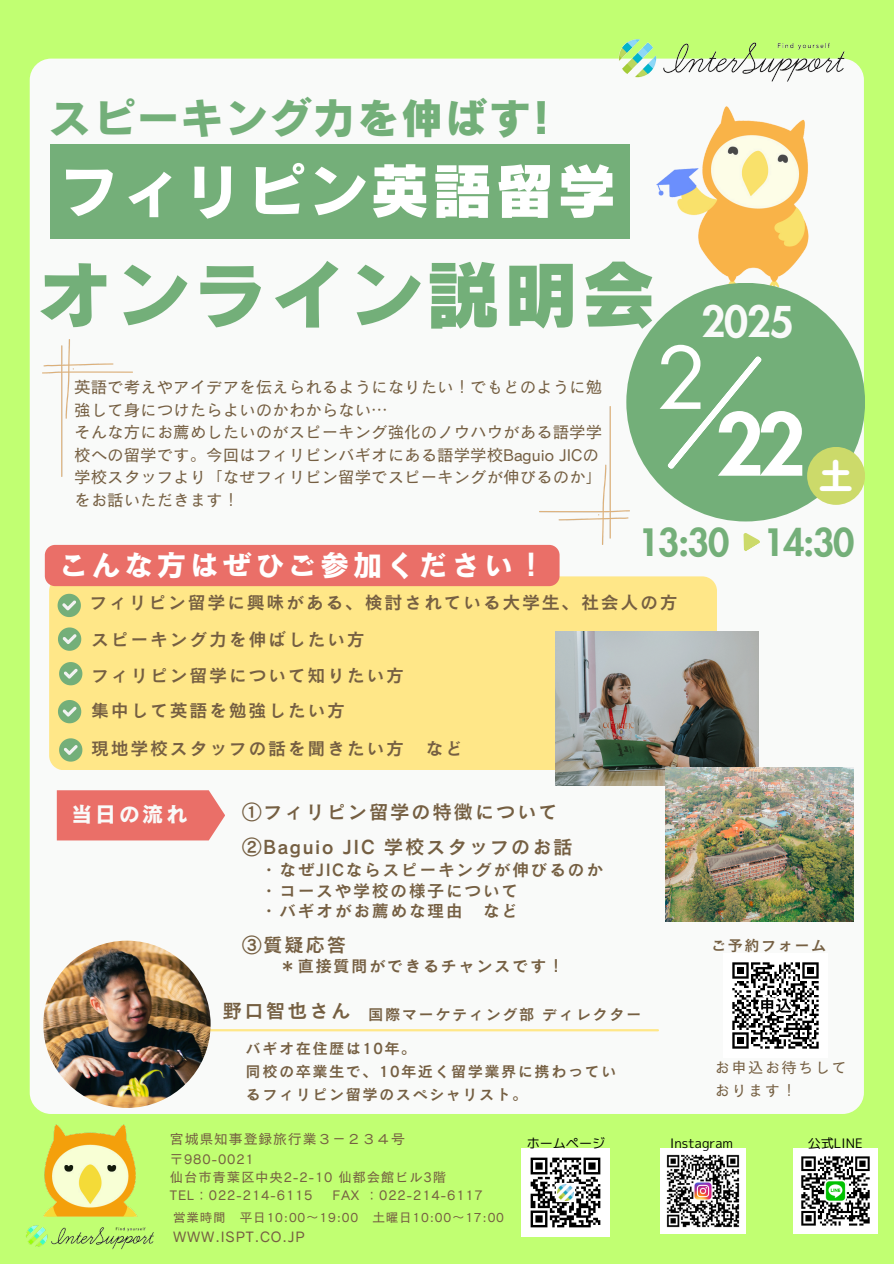
<style>
.page{position:relative;width:894px;height:1264px;background:#fff}
.page>*{position:absolute;margin:0;border:0;box-sizing:border-box;transform-origin:0 0}
.t1{font:800 83.55px "Futura LT Pro";color:#fff}
.t2{font:83.55px "Futura LT Pro";color:#fff}
.t3{font:74.4px "Canva Rodin Pro N EB";letter-spacing:.045em;color:#73af79}
.t4{font:59.7px "Canva Rodin Pro N EB";letter-spacing:.045em;color:#fff}
.t5{font:42.15px "Canva Rodin Pro N EB";letter-spacing:.045em;color:#73af79}
.t6{font:800 41.4px "Futura LT Pro";color:#f9faf9}
.t7{font:800 36.9px "Futura LT Pro";letter-spacing:-.03em;color:#74af79}
.t8{font:34.65px "Corporate Logo Rounded";color:#fff}
.t9{font:30px "Canva Cezanne Pro N B";letter-spacing:.09em;color:#fff}
.t10{font:21.6px "Canva Cezanne Pro N B";color:#f9faf9}
.t11{font:19.8px "Canva Cezanne Pro N DB";letter-spacing:.09em;color:#755f42}
.t12{font:19.5px "Canva Cezanne Pro N DB";letter-spacing:.085em;color:#755f42}
.t13{font:18px "Canva Cezanne Pro N DB";letter-spacing:.09em;color:#755f42}
.t14{font:17.1px "Canva Cezanne Pro N DB";letter-spacing:.085em;color:#755f42}
.t15{font:16.5px/22.5px "Canva Cezanne Pro N M";color:#755f42}
.t16{font:16.5px "Canva Cezanne Pro N DB";letter-spacing:.085em;color:#755f42}
.t17{font:15.3px/23px "Canva Cezanne Pro N DB";letter-spacing:.09em;color:#755f42}
.t18{font:15.3px/22.5px "Canva Cezanne Pro N M";letter-spacing:.09em;color:#755f42}
.t19{font:14.55px "Canva Cezanne Pro N M";letter-spacing:.06em;color:#755f42}
.t20{font:13.95px "Canva Cezanne Pro N M";letter-spacing:.06em;color:#755f42}
.t21{font:13.35px "Canva Cezanne Pro N M";letter-spacing:.06em;color:#755f42}
.t22{font:13.05px "mplus 1 p regular";color:#000}
.t23{font:12.6px "Canva Cezanne Pro N M";letter-spacing:.06em;color:#755f42}
</style>
<div class="page">
<div style="left:0;top:0;width:893px;height:1263px;background:#c1ff72"></div>
<div style="left:30px;top:59px;width:833px;height:1054px;background:#f9faf9;border-radius:21px"></div>
<div style="left:49px;top:576px;width:667px;height:194px;background:#ffe788"></div>
<hr style="left:182px;top:1029px;width:475px;height:2px;background:#ffe788">
<img style="left:43px;top:940px;width:167px;height:167px;border-radius:50%">
<img style="left:656px;top:106px;width:153px;height:189px">
<div style="left:57px;top:790px;width:168px;height:50px;background:#ea6f68"></div>
<img style="left:605px;top:39px;width:254px;height:43px">
<img style="left:26px;top:1113px;width:136px;height:137px">
<img style="left:660px;top:1148px;width:85px;height:84px">
<img style="left:521px;top:1148px;width:88px;height:88px">
<img style="left:793px;top:1148px;width:84px;height:84px">
<img style="left:555px;top:631px;width:203px;height:154px">
<img style="left:665px;top:767px;width:188px;height:154px">
<img style="left:732px;top:962px;width:87px;height:87px">
<svg style="left:743px;top:533px;width:16px;height:18px"></svg>
<div style="left:50px;top:144px;width:579px;height:94px;background:#74af79"></div>
<div style="left:626px;top:283px;width:238px;height:238px;background:#73af79;border-radius:50%"></div>
<div style="left:806px;top:447px;width:58px;height:58px;background:#ccda6a;border-radius:50%"></div>
<svg style="left:667px;top:356px;width:94px;height:113px"></svg>
<svg style="left:58px;top:627px;width:23px;height:23px"></svg>
<svg style="left:59px;top:662px;width:23px;height:23px"></svg>
<svg style="left:58px;top:700px;width:23px;height:23px"></svg>
<svg style="left:59px;top:738px;width:23px;height:23px"></svg>
<svg style="left:58px;top:593px;width:23px;height:24px"></svg>
<img style="left:539px;top:407px;width:90px;height:137px">
<div style="left:45px;top:545px;width:514px;height:41px;background:#ea6f68;border-radius:10px"></div>
<img style="left:43px;top:339px;width:90px;height:138px">
<p class="t5" style="left:49px;top:97px;width:502px">スピーキング力を伸ばす!</p>
<p class="t4" style="left:59px;top:161px;width:559px">フィリピン英語留学</p>
<p class="t3" style="left:37px;top:257px;width:620px">オンライン説明会</p>
<p class="t6" style="left:701px;top:302px;width:94px">2025</p>
<p class="t15" style="left:74px;top:375px;width:529px">英語で考えやアイデアを伝えられるようになりたい！でもどのように勉強して身につけたらよいのかわからない…</p>
<p class="t15" style="left:74px;top:420px;width:529px">そんな方にお薦めしたいのがスピーキング強化のノウハウがある語学学校への留学です。今回はフィリピンバギオにある語学学校Baguio JICの学校スタッフより「なぜフィリピン留学でスピーキングが伸びるのか」をお話いただきます！</p>
<p class="t2" style="left:656px;top:340px;width:53px">2</p>
<p class="t1" style="left:715px;top:407px;width:92px">22</p>
<p class="t8" style="left:818px;top:460px;width:36px">土</p>
<p class="t9" style="left:58px;top:549px;width:489px">こんな方はぜひご参加ください！</p>
<p class="t7" style="left:637px;top:525px;width:93px">13:30</p>
<p class="t7" style="left:763px;top:525px;width:93px">14:30</p>
<p class="t13" style="left:89px;top:593px;width:587px">フィリピン留学に興味がある、検討されている大学生、社会人の方</p>
<p class="t13" style="left:91px;top:630px;width:273px">スピーキング力を伸ばしたい方</p>
<p class="t13" style="left:91px;top:666px;width:312px">フィリピン留学について知りたい方</p>
<h6 class="t13" style="left:91px;top:701px;width:253px">集中して英語を勉強したい方</h6>
<h6 class="t13" style="left:91px;top:739px;width:312px">現地学校スタッフの話を聞きたい方</h6>
<h6 class="t13" style="left:425px;top:739px;width:39px">など</h6>
<p class="t10" style="left:71px;top:803px;width:117px">当日の流れ</p>
<p class="t12" style="left:242px;top:802px;width:317px">①フィリピン留学の特徴について</p>
<p class="t12" style="left:242px;top:837px;width:332px">②Baguio JIC 学校スタッフのお話</p>
<p class="t14" style="left:260px;top:860px;width:344px">・なぜJICならスピーキングが伸びるのか</p>
<p class="t14" style="left:260px;top:881px;width:259px">・コースや学校の様子について</p>
<h6 class="t14" style="left:260px;top:902px;width:259px">・バギオがお薦めな理由 など</h6>
<p class="t12" style="left:242px;top:934px;width:106px">③質疑応答</p>
<p class="t16" style="left:279px;top:957px;width:286px">＊直接質問ができるチャンスです！</p>
<p class="t11" style="left:222px;top:1000px;width:130px">野口智也さん</p>
<p class="t17" style="left:368px;top:1003px;width:274px">国際マーケティング部ディレクター</p>
<p class="t17" style="left:245px;top:1036px;width:172px">バギオ在住歴は10年。</p>
<p class="t17" style="left:245px;top:1059px;width:372px">同校の卒業生で、10年近く留学業界に携わっているフィリピン留学のスペシャリスト。</p>
<p class="t17" style="left:711px;top:933px;width:117px">ご予約フォーム</p>
<h3 class="t18" style="left:714px;top:1056px;width:133px">お申込お待ちしております！</h3>
<p class="t20" style="left:170px;top:1131px;width:237px">宮城県知事登録旅行業３－２３４号</p>
<h2 class="t21" style="left:170px;top:1152px;width:85px">〒980-0021</h2>
<h1 class="t21" style="left:170px;top:1169px;width:277px">仙台市青葉区中央2-2-10 仙都会館ビル3階</h1>
<p class="t21" style="left:170px;top:1187px;width:144px">TEL：022-214-6115</p>
<p class="t21" style="left:332px;top:1187px;width:152px">FAX ：022-214-6117</p>
<p class="t23" style="left:173px;top:1210px;width:332px">営業時間 平日 10:00～ 19:00 土曜日 10:00～ 17:00</p>
<p class="t19" style="left:173px;top:1228px;width:133px">WWW.ISPT.CO.JP</p>
<h4 class="t22" style="left:526px;top:1133px;width:80px">ホームページ</h4>
<h4 class="t22" style="left:670px;top:1133px;width:64px">Instagram</h4>
<h5 class="t22" style="left:807px;top:1133px;width:56px">公式LINE</h5>
</div>
